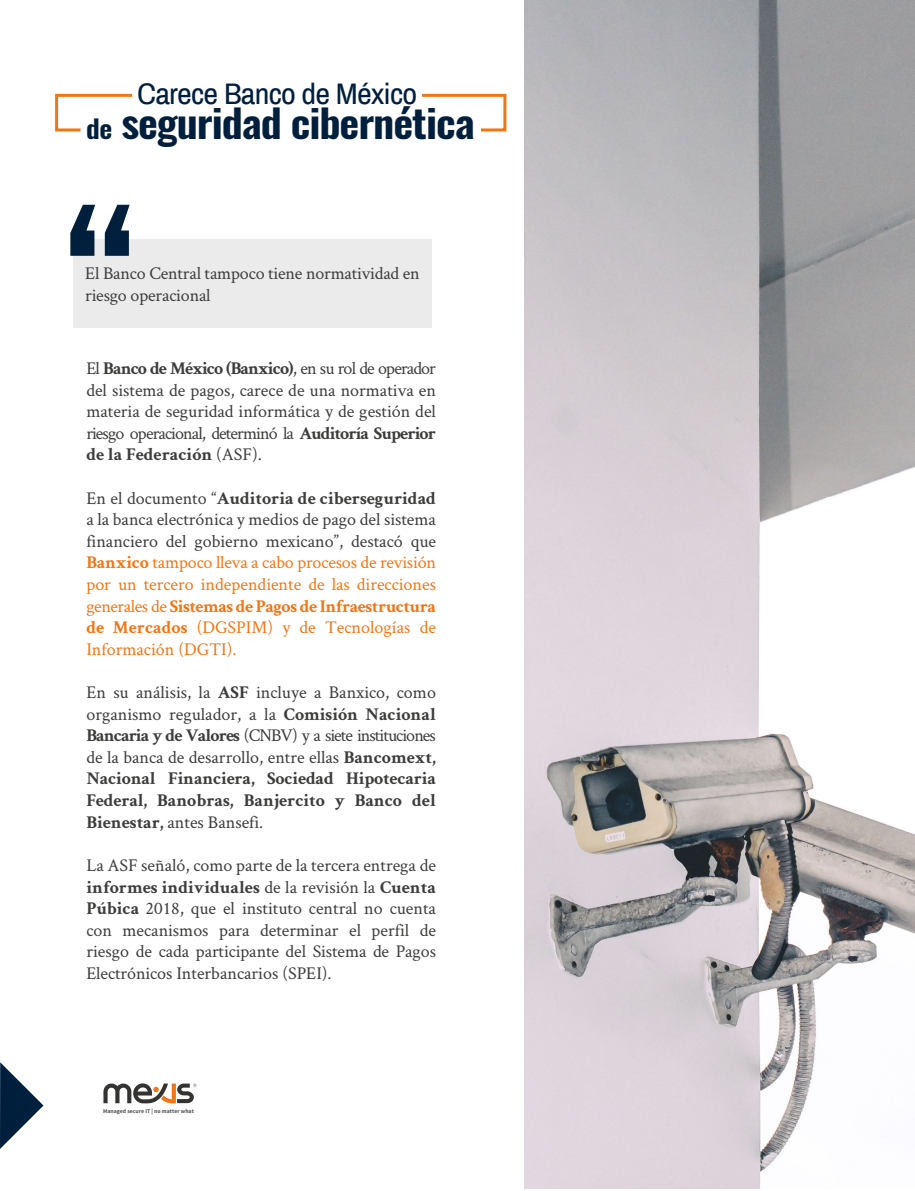
<style>
.page{position:relative;width:915px;height:1191px;background:#fff}
.page>*{position:absolute;margin:0;border:0;box-sizing:border-box;transform-origin:0 0}
.t1{font:600 38.85px "Oswald";letter-spacing:-.025em;color:#001f3c;scale:1.11 1}
.t2{font:28.95px "Archivo Narrow";letter-spacing:-.025em;color:#001f3c;scale:1.11 1}
.t3{font:18px/21.6px "Crimson Text";letter-spacing:-.01em;color:#3c3c3b;text-align:justify}
.t4{font:18px/21.6px "Crimson Text";color:#ee7718;text-align:justify}
.t5{font:700 18px/21.6px "Crimson Text";color:#3c3c3b;text-align:justify}
.t6{font:700 5.7px "Source Sans Pro";color:#575756}
.s1{font-size:25.35px}
.s2{font-weight:700}
.s3{color:#3c3c3b}
.s4{font-weight:700;color:#3c3c3b}
.s5{font-weight:400}
</style>
<div class="page">
<div style="left:73px;top:239px;width:358px;height:88px;background:#ebebeb"></div>
<svg style="left:70px;top:205px;width:60px;height:51px"></svg>
<svg style="left:103px;top:1083px;width:93px;height:20px"></svg>
<svg style="left:0;top:1062px;width:43px;height:87px"></svg>
<img style="left:524px;top:0;width:390px;height:1188px">
<svg style="left:55px;top:93px;width:78px;height:39px"></svg>
<svg style="left:422px;top:93px;width:85px;height:39px"></svg>
<h2 class="t2" style="left:137px;top:74px;width:254px">Carece Banco de México</h2>
<h1 class="t1" style="left:86px;top:89px;width:351px"><span class="s1">de</span> seguridad cibernética</h1>
<p class="t3" style="left:85px;top:262px;width:336px">El Banco Central tampoco tiene normatividad en riesgo operacional</p>
<p class="t3" style="left:86px;top:357px;width:351px">El <span class="s2">Banco de México (Banxico)</span>, en su rol de operador del sistema de pagos, carece de una normativa en materia de seguridad informática y de gestión del riesgo operacional, determinó la <span class="s2">Auditoría Superior de la Federación</span> (ASF).</p>
<p class="t4" style="left:86px;top:486px;width:351px"><span class="s3">En el documento “</span><span class="s4">Auditoria de ciberseguridad </span><span class="s3">a la banca electrónica y medios de pago del sistema financiero del gobierno mexicano”, destacó que </span><span class="s2">Banxico</span> tampoco lleva a cabo procesos de revisión por un tercero independiente de las direcciones generales de <span class="s2">Sistemas de Pagos de Infraestructura de Mercados</span> (DGSPIM) y de Tecnologías de Información (DGTI).</p>
<p class="t5" style="left:86px;top:681px;width:351px"><span class="s5">En su análisis, la</span> ASF <span class="s5">incluye a Banxico, como organismo regulador, a la</span> Comisión Nacional Bancaria y de Valores <span class="s5">(CNBV) y a siete instituciones de la banca de desarrollo, entre ellas</span> Bancomext, Nacional Financiera, Sociedad Hipotecaria Federal, Banobras, Banjercito y Banco del Bienestar, <span class="s5">antes Bansefi.</span></p>
<p class="t3" style="left:86px;top:853px;width:351px">La ASF señaló, como parte de la tercera entrega de <span class="s2">informes individuales</span> de la revisión la <span class="s2">Cuenta Púbica</span> 2018, que el instituto central no cuenta con mecanismos para determinar el perfil de riesgo de cada participante del Sistema de Pagos Electrónicos Interbancarios (SPEI).</p>
<p class="t6" style="left:103px;top:1107px;width:92px">Managed secure IT | no matter what</p>
</div>
